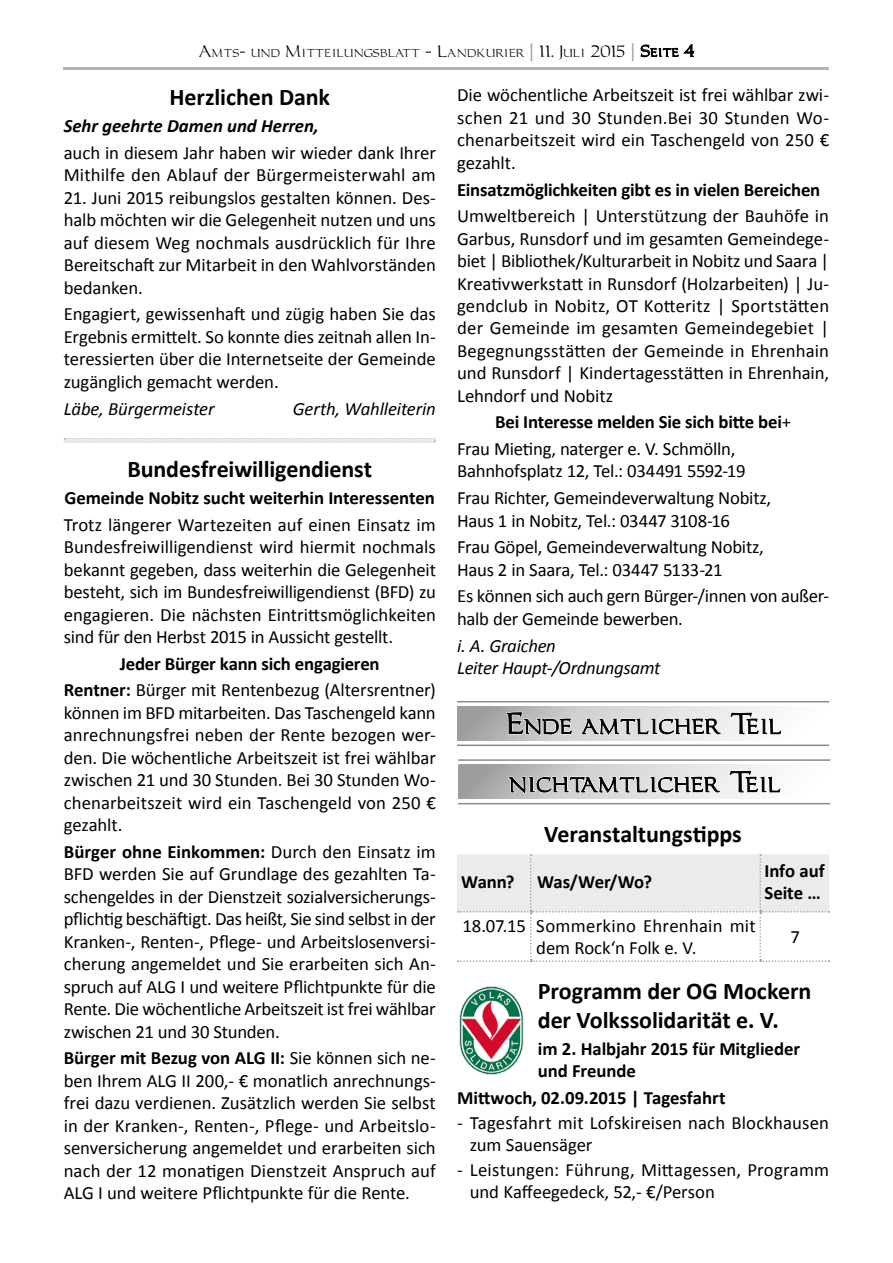
<style>
.page{position:relative;width:893px;height:1263px;background:#fff}
.page>*{position:absolute;margin:0;border:0;box-sizing:border-box;transform-origin:0 0}
.t1{font:700 24px/28.8px "Calibri";letter-spacing:-.005em;color:#000}
.t2{font:18.75px/22.5px "Calibri";letter-spacing:-.005em;color:#000;text-align:justify}
.t3{font:700 18.75px/26.7px "Calibri";letter-spacing:-.005em;color:#000}
.t4{font:italic 18.75px/22.5px "Calibri";letter-spacing:-.01em;color:#000}
.t5{font:italic 700 18.75px "Calibri";letter-spacing:-.005em;color:#000}
.t6{font:15px "Carleton";color:#000}
.s1{font-size:18px;color:#9c9d9f}
.s2{font-weight:400}
.s3{font-weight:700}
</style>
<div class="page">
<hr style="left:64px;top:67px;width:765px;height:2px;background:#b1b2b4">
<svg style="left:641px;top:44px;width:37px;height:14px"></svg>
<svg style="left:684px;top:44px;width:10px;height:13px"></svg>
<hr style="left:457px;top:701px;width:372px;height:1px;background:#878889">
<svg style="left:457px;top:706px;width:373px;height:99px"></svg>
<hr style="left:458px;top:759px;width:372px;height:2px;background:#878889">
<hr style="left:458px;top:803px;width:372px;height:1px;background:#878889">
<svg style="left:457px;top:854px;width:372px;height:108px"></svg>
<img style="left:459px;top:986px;width:65px;height:89px">
<svg style="left:63px;top:438px;width:373px;height:5px"></svg>
<p class="t6" style="left:199px;top:42px;width:481px">Amts- und Mitteilungsblatt – Landkurier <span class="s1">|</span> 11. Juli 2015 <span class="s1">|</span> Seite</p>
<p class="t1" style="left:170px;top:83px;width:162px">Herzlichen Dank</p>
<p class="t5" style="left:64px;top:114px;width:256px">Sehr geehrte Damen und Herren,</p>
<p class="t2" style="left:64px;top:141px;width:374px">auch in diesem Jahr haben wir wieder dank Ihrer<br>Mithilfe den Ablauf der Bürgermeisterwahl am</p>
<p class="t2" style="left:64px;top:186px;width:374px">21. Juni 2015 reibungslos gestalten können. Des&shy;halb möchten wir die Gelegenheit nutzen und uns auf diesem Weg nochmals ausdrücklich für Ihre Bereitschaft zur Mitarbeit in den Wahlvorständen bedanken.</p>
<p class="t2" style="left:64px;top:303px;width:374px">Engagiert, gewissenhaft und zügig haben Sie das Ergebnis ermittelt. So konnte dies zeitnah allen In&shy;teressierten über die Internetseite der Gemeinde zugänglich gemacht werden.</p>
<p class="t4" style="left:64px;top:397px;width:152px">Läbe, Bürgermeister</p>
<p class="t4" style="left:293px;top:397px;width:145px">Gerth, Wahlleiterin</p>
<p class="t1" style="left:127px;top:455px;width:246px">Bundesfreiwilligendienst</p>
<p class="t3" style="left:64px;top:484px;width:372px">Gemeinde Nobitz sucht weiterhin Interessenten</p>
<p class="t2" style="left:64px;top:513px;width:374px">Trotz längerer Wartezeiten auf einen Einsatz im Bundesfreiwilligendienst wird hiermit nochmals bekannt gegeben, dass weiterhin die Gelegenheit besteht, sich im Bundesfreiwilligendienst (BFD) zu engagieren. Die nächsten Eintrittsmöglichkeiten sind für den Herbst 2015 in Aussicht gestellt.</p>
<p class="t3" style="left:64px;top:650px;width:374px;text-align:center">Jeder Bürger kann sich engagieren<br>Rentner: <span class="s2">Bürger mit Rentenbezug (Altersrentner)</span></p>
<p class="t2" style="left:64px;top:701px;width:374px">können im BFD mitarbeiten. Das Taschengeld kann anrechnungsfrei neben der Rente bezogen wer&shy;den. Die wöchentliche Arbeitszeit ist frei wählbar zwischen 21 und 30 Stunden. Bei 30 Stunden Wo&shy;chenarbeitszeit wird ein Taschengeld von 250 € gezahlt.</p>
<p class="t2" style="left:64px;top:840px;width:374px"><span class="s3">Bürger ohne Einkommen:</span> Durch den Einsatz im BFD werden Sie auf Grundlage des gezahlten Ta&shy;schengeldes in der Dienstzeit sozialversicherungs&shy;pflichtig beschäftigt. Das heißt, Sie sind selbst in der Kranken-, Renten-, Pflege- und Arbeitslosenversi&shy;cherung angemeldet und Sie erarbeiten sich An&shy;spruch auf ALG I und weitere Pflichtpunkte für die Rente. Die wöchentliche Arbeitszeit ist frei wählbar zwischen 21 und 30 Stunden.</p>
<p class="t2" style="left:64px;top:1047px;width:374px"><span class="s3">Bürger mit Bezug von ALG II:</span> Sie können sich ne&shy;ben Ihrem ALG II 200,- € monatlich anrechnungs&shy;frei dazu verdienen. Zusätzlich werden Sie selbst in der Kranken-, Renten-, Pflege- und Arbeitslo&shy;senversicherung angemeldet und erarbeiten sich nach der 12 monatigen Dienstzeit Anspruch auf ALG I und weitere Pflichtpunkte für die Rente.</p>
<p class="t2" style="left:457px;top:84px;width:374px">Die wöchentliche Arbeitszeit ist frei wählbar zwi&shy;schen 21 und 30 Stunden.Bei 30 Stunden Wo&shy;chenarbeitszeit wird ein Taschengeld von 250 € gezahlt.</p>
<p class="t3" style="left:457px;top:176px;width:365px">Einsatzmöglichkeiten gibt es in vielen Bereichen</p>
<p class="t2" style="left:457px;top:205px;width:374px">Umweltbereich | Unterstützung der Bauhöfe in Garbus, Runsdorf und im gesamten Gemeindege&shy;biet | Bibliothek/Kulturarbeit in Nobitz und Saara | Kreativwerkstatt in Runsdorf (Holzarbeiten) | Ju&shy;gendclub in Nobitz, OT Kotteritz | Sportstätten der Gemeinde im gesamten Gemeindegebiet | Begegnungsstätten der Gemeinde in Ehrenhain und Runsdorf | Kindertagesstätten in Ehrenhain, Lehndorf und Nobitz</p>
<p class="t2" style="left:457px;top:409px;width:336px;line-height:26.7px;text-indent:38px"><span class="s3">Bei Interesse melden Sie sich bitte bei</span>+<br>Frau Mieting, naterger e. V. Schmölln,</p>
<p class="t2" style="left:457px;top:458px;width:316px;line-height:26.7px">Bahnhofsplatz 12, Tel.: 034491 5592-19<br>Frau Richter, Gemeindeverwaltung Nobitz,</p>
<p class="t2" style="left:457px;top:507px;width:308px;line-height:26.7px">Haus 1 in Nobitz, Tel.: 03447 3108-16<br>Frau Göpel, Gemeindeverwaltung Nobitz,</p>
<p class="t2" style="left:457px;top:556px;width:374px;line-height:26.7px">Haus 2 in Saara, Tel.: 03447 5133-21<br>Es können sich auch gern Bürger-/innen von außer-</p>
<p class="t2" style="left:457px;top:607px;width:227px">halb der Gemeinde bewerben.</p>
<p class="t4" style="left:457px;top:633px;width:205px">i. A. Graichen<br>Leiter Haupt-/Ordnungsamt</p>
<p class="t1" style="left:544px;top:819px;width:199px">Veranstaltungstipps</p>
<p class="t3" style="left:461px;top:868px;width:192px">Wann? Was/Wer/Wo?</p>
<p class="t3" style="left:764px;top:859px;width:62px;line-height:22.2px">Info auf<br>Seite …</p>
<p class="t2" style="left:536px;top:914px;width:221px;text-indent:-74px">18.07.15 Sommerkino Ehrenhain mit dem Rock‘n Folk e. V.</p>
<p class="t2" style="left:790px;top:926px;width:11px">7</p>
<p class="t1" style="left:538px;top:977px;width:275px">Programm der OG Mockern der Volkssolidarität e. V.</p>
<p class="t3" style="left:538px;top:1037px;width:264px;line-height:22.5px">im 2. Halbjahr 2015 für Mitglieder und Freunde</p>
<p class="t3" style="left:457px;top:1084px;width:270px">Mittwoch, 02.09.2015 | Tagesfahrt</p>
<p class="t2" style="left:470px;top:1111px;width:361px;text-indent:-13px">- Tagesfahrt mit Lofskireisen nach Blockhausen zum Sauensäger</p>
<p class="t2" style="left:470px;top:1158px;width:361px;text-indent:-13px">- Leistungen: Führung, Mittagessen, Programm und Kaffeegedeck, 52,- €/Person</p>
</div>
